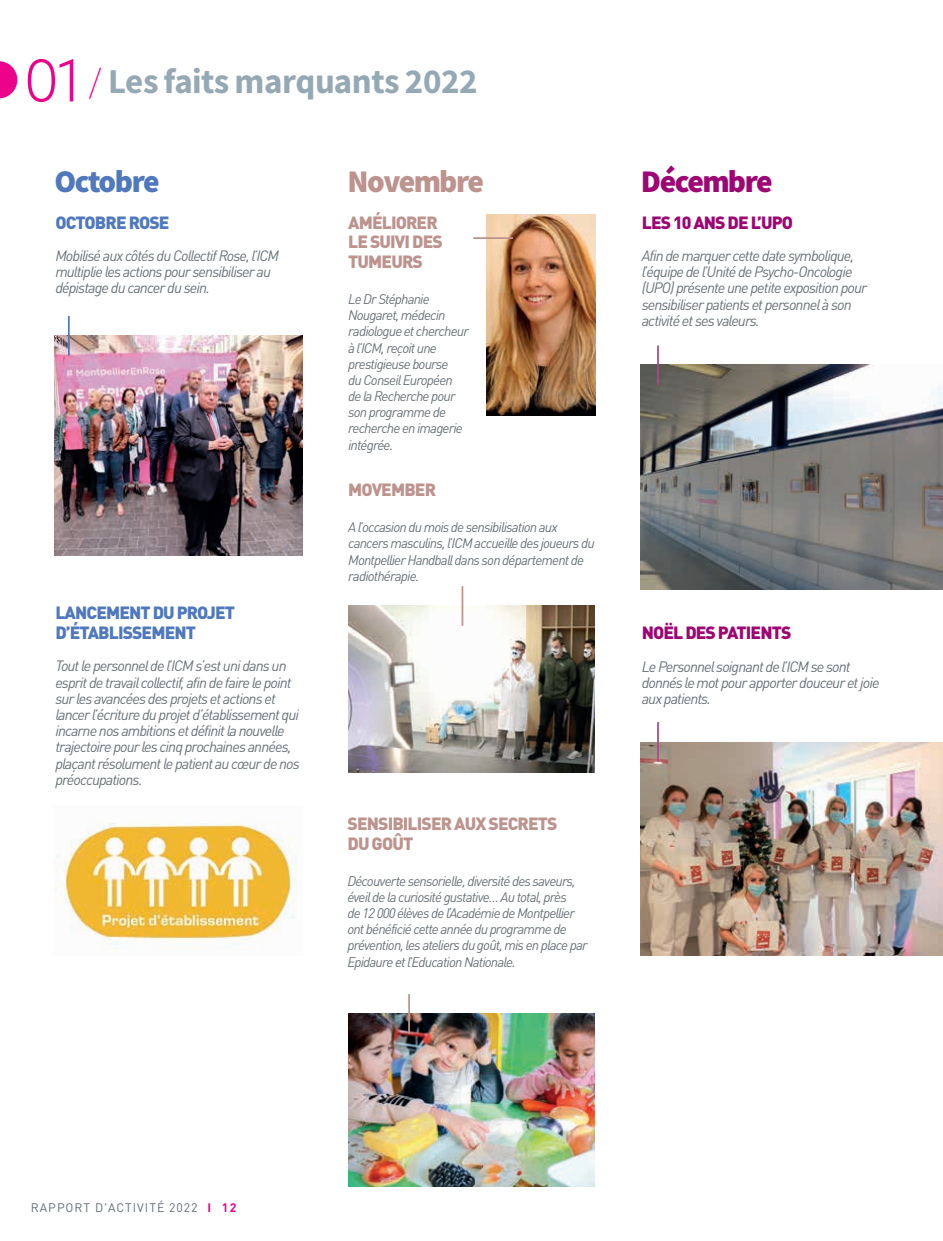
<style>
.page{position:relative;width:943px;height:1241px;background:#fff}
.page>*{position:absolute;margin:0;border:0;box-sizing:border-box;transform-origin:0 0}
.t1{font:35px "Source Sans Variable";letter-spacing:-.01em;color:#95a9b4}
.t2{font:31.5px "Source Sans Variable";letter-spacing:-.045em;color:#bd938e}
.t3{font:31.5px "Source Sans Variable";letter-spacing:-.045em;color:#9d0673}
.t4{font:31.5px "Source Sans Variable";letter-spacing:-.05em;color:#4f78bd}
.t5{font:900 17.5px/19.6px "DINOT";letter-spacing:-.05em;color:#bd938e}
.t6{font:900 17.5px/19.6px "DINOT";letter-spacing:-.05em;color:#4f78bd}
.t7{font:900 17.5px "DINOT";letter-spacing:-.05em;color:#9d0673}
.t8{font:italic 14.88px/16.1px "DINOT";letter-spacing:-.06em;color:#697379}
.t9{font:italic 13.83px/16.1px "DINOT";letter-spacing:-.06em;color:#697379}
.t10{font:12.25px "DINOT";letter-spacing:.08em;color:#616f77}
.s1{font-family:"Azo Sans";font-weight:300;font-size:57.75px;color:#ed028c}
.s2{font-size:35.52px;color:#ed028c}
.s3{font-weight:700;color:#ed028c}
</style>
<div class="page">
<img style="left:486px;top:214px;width:109px;height:201px">
<img style="left:641px;top:364px;width:302px;height:225px">
<img style="left:641px;top:742px;width:302px;height:213px">
<hr style="left:657px;top:722px;width:2px;height:39px;background:#ac478f">
<hr style="left:657px;top:345px;width:2px;height:40px;background:#ac478f">
<hr style="left:473px;top:237px;width:40px;height:2px;background:#bd938e">
<svg style="left:0;top:61px;width:17px;height:37px"></svg>
<img style="left:55px;top:336px;width:247px;height:219px">
<img style="left:349px;top:606px;width:246px;height:166px">
<img style="left:348px;top:1013px;width:247px;height:173px">
<hr style="left:68px;top:316px;width:2px;height:39px;background:#4f78bd">
<hr style="left:461px;top:586px;width:2px;height:39px;background:#bd938e">
<hr style="left:408px;top:993px;width:2px;height:40px;background:#bd938e">
<img style="left:56px;top:822px;width:241px;height:129px">
<h1 class="t1" style="left:24px;top:60px;width:455px"><span class="s1">01</span> <span class="s2">/</span> Les faits marquants 2022</h1>
<h2 class="t4" style="left:55px;top:162px;width:107px">Octobre</h2>
<p class="t6" style="left:55px;top:212px;width:116px">OCTOBRE ROSE</p>
<p class="t8" style="left:55px;top:247px;width:225px">Mobilisé aux côtés du Collectif Rose, l’ICM multiplie les actions pour sensibiliser au dépistage du cancer du sein.</p>
<p class="t6" style="left:55px;top:602px;width:181px">LANCEMENT DU PROJET<br>D’ÉTABLISSEMENT</p>
<p class="t8" style="left:55px;top:657px;width:246px">Tout le personnel de l’ICM s’est uni dans un esprit de travail collectif, afin de faire le point sur les avancées des projets et actions et lancer l’écriture du projet d’établissement qui incarne nos ambitions et définit la nouvelle trajectoire pour les cinq prochaines années, plaçant résolument le patient au cœur de nos préoccupations.</p>
<h2 class="t2" style="left:347px;top:162px;width:138px">Novembre</h2>
<p class="t5" style="left:348px;top:212px;width:96px">AMÉLIORER<br>LE SUIVI DES<br>TUMEURS</p>
<p class="t9" style="left:348px;top:290px;width:122px">Le Dr Stéphanie<br>Nougaret, médecin radiologue et chercheur à l’ICM, reçoit une prestigieuse bourse<br>du Conseil Européen de la Recherche pour son programme de recherche en imagerie intégrée.</p>
<p class="t5" style="left:348px;top:479px;width:89px">MOVEMBER</p>
<p class="t9" style="left:348px;top:519px;width:248px">A l’occasion du mois de sensibilisation aux cancers masculins, l’ICM accueille des joueurs du Montpellier Handball dans son département de radiothérapie.</p>
<p class="t5" style="left:347px;top:813px;width:211px">SENSIBILISER AUX SECRETS<br>DU GOÛT</p>
<p class="t9" style="left:347px;top:872px;width:242px">Découverte sensorielle, diversité des saveurs, éveil de la curiosité gustative… Au total, près<br>de 12 000 élèves de l’Académie de Montpellier ont bénéficié cette année du programme de prévention, les ateliers du goût, mis en place par Epidaure et l’Education Nationale.</p>
<h2 class="t3" style="left:641px;top:162px;width:133px">Décembre</h2>
<p class="t7" style="left:641px;top:210px;width:153px">LES 10 ANS DE L’UPO</p>
<p class="t8" style="left:641px;top:247px;width:227px">Afin de marquer cette date symbolique, l’équipe de l’Unité de Psycho-Oncologie (UPO) présente une petite exposition pour sensibiliser patients et personnel à son activité et ses valeurs.</p>
<p class="t7" style="left:641px;top:621px;width:151px">NOËL DES PATIENTS</p>
<p class="t8" style="left:641px;top:657px;width:239px">Le Personnel soignant de l’ICM se sont donnés le mot pour apporter douceur et joie aux patients.</p>
<p class="t10" style="left:31px;top:1199px;width:207px">RAPPORT D'ACTIVITÉ 2022 <span class="s3">I 12</span></p>
</div>
